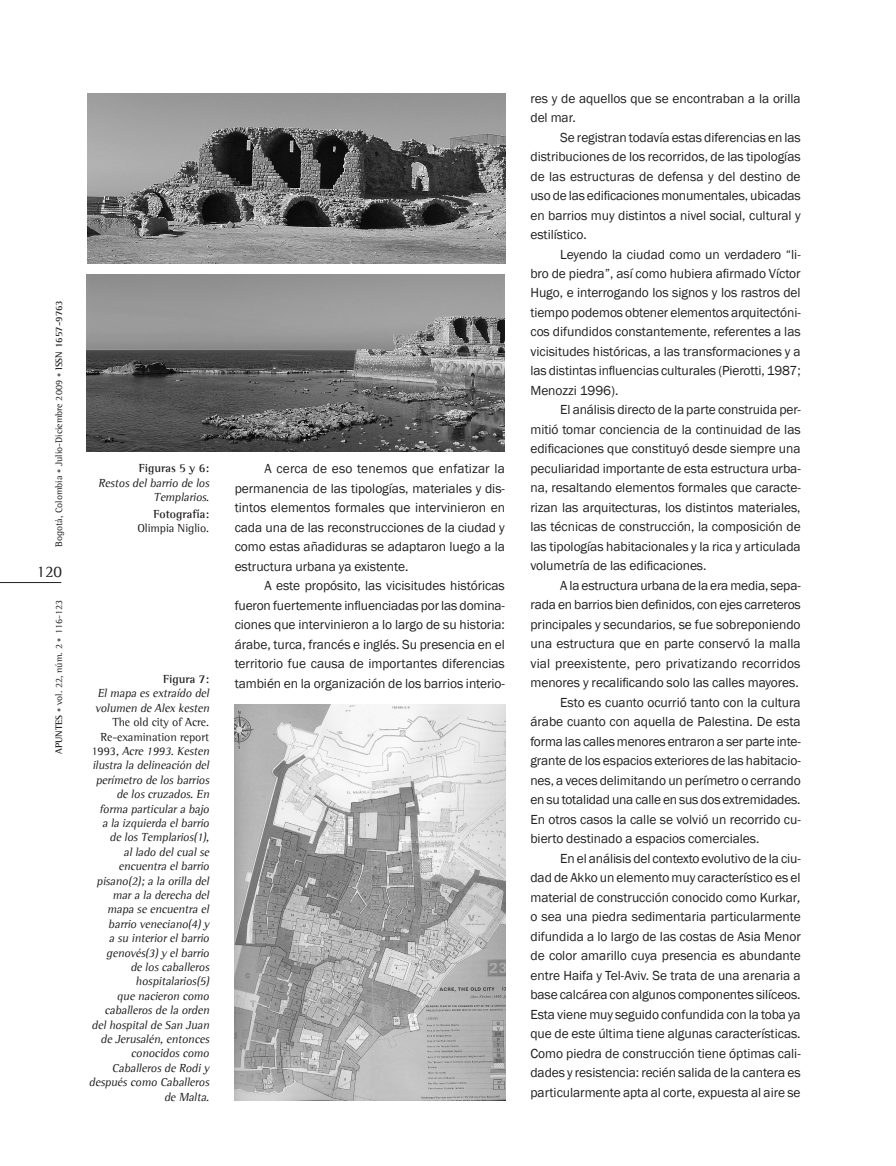
<style>
.page{position:relative;width:896px;height:1166px;background:#fff}
.page>*{position:absolute;margin:0;border:0;box-sizing:border-box;transform-origin:0 0}
.t1{font:16.5px "Agfa Rotis Semi Serif";color:#231f20}
.t2{font:13.5px/19.5px "Franklin Gothic";letter-spacing:-.005em;color:#231f20;text-align:justify}
.t3{font:italic 12px/14.4px "Agfa Rotis Semi Serif";letter-spacing:-.005em;color:#231f20;text-align:right}
.t4{font:700 12px "Agfa Rotis Semi Serif";letter-spacing:-.005em;color:#231f20}
.t5{font:12px "Agfa Rotis Semi Serif";letter-spacing:-.005em;color:#231f20}
.t6{font:9.75px "Agfa Rotis Semi Serif";color:#231f20}
.s1{font-size:8.25px;color:#636366}
.s2{font-weight:700}
.s3{font-style:normal}
.s4{font-style:italic}
</style>
<div class="page">
<hr style="left:0;top:582px;width:61px;height:1px;background:#231f20">
<img style="left:87px;top:93px;width:418px;height:170px">
<img style="left:87px;top:275px;width:418px;height:176px">
<img style="left:235px;top:705px;width:270px;height:395px">
<p class="t6" style="left:53px;top:547px;width:248px;rotate:-90deg">Bogotá, Colombia <span class="s1">•</span> Julio-Diciembre 2009 <span class="s1">•</span> <span class="s2">ISSN 1657-9763</span></p>
<p class="t1" style="left:37px;top:562px;width:27px">120</p>
<p class="t6" style="left:53px;top:754px;width:155px;rotate:-90deg"><span class="s2">APUNTES</span> <span class="s1">•</span> vol. 22, núm. 2 <span class="s1">•</span> 116-123</p>
<p class="t4" style="left:139px;top:461px;width:72px">Figuras 5 y 6:</p>
<p class="t3" style="left:98px;top:475px;width:115px">Restosdelbarrio de los<br>Templarios<span class="s3">.</span></p>
<p class="t4" style="left:153px;top:506px;width:57px">Fotografía:</p>
<p class="t5" style="left:137px;top:521px;width:73px">Olimpia Niglio.</p>
<p class="t4" style="left:163px;top:672px;width:48px">Figura 7:</p>
<p class="t3" style="left:95px;top:686px;width:118px;text-align:left">Elmapa esextraído del volumen de Alex kesten</p>
<p class="t3" style="left:89px;top:715px;width:124px"><span class="s3">The old city of Acre.<br>Re-examination report<br>1 9 9 3</span> ,Acre 1993.Kesten ilustra la delineación del perímetro de losbarrios de loscruzados.En forma particulara bajo a la izquierda elbarrio de losTemplarios(1), allado delcualse encuentra elbarrio pisano(2);a la orilla del mara la derecha del mapa se encuentra el barrio veneciano(4)y<br>a su interiorelbarrio genovés(3)y elbarrio<br>de loscaballeros hospitalarios(5)<br>que nacieron como caballerosde la orden delhospitalde San Juan de Jerusalén,entonces conocidoscomo<br>Caballerosde Rodiy despuéscomo Caballeros de Malta.</p>
<p class="t2" style="left:235px;top:459px;width:272px;text-indent:30px">A cerca de eso tenemos que enfatizar la permanencia de las tipologías, materiales y dis&shy;tintos elementos formales que intervinieron en cada una de las reconstrucciones de la ciudad y como estas añadiduras se adaptaron luego a la estructura urbana ya existente.</p>
<p class="t2" style="left:235px;top:576px;width:272px;text-indent:30px">A este propósito, las vicisitudes históricas fueron fuertemente influenciadas por las domina&shy;ciones que intervinieron a lo largo de su historia: árabe, turca, francés e inglés. Su presencia en el territorio fue causa de importantes diferencias también en la organización de los barrios interio-</p>
<p class="t2" style="left:530px;top:89px;width:272px">res y de aquellos que se encontraban a la orilla del mar.</p>
<p class="t2" style="left:530px;top:128px;width:272px;text-indent:30px">Se registran todavía estas diferencias en las distribuciones de los recorridos, de las tipologías de las estructuras de defensa y del destino de uso de las edificaciones monumentales, ubicadas en barrios muy distintos a nivel social, cultural y estilístico.</p>
<p class="t2" style="left:530px;top:245px;width:272px;text-indent:30px">Leyendo la ciudad como un verdadero “li&shy;bro de piedra”, así como hubiera afirmado Víctor Hugo, e interrogando los signos y los rastros del tiempo podemos obtener elementos arquitectóni&shy;cos difundidos constantemente, referentes a las vicisitudes históricas, a las transformaciones y a las distintas influencias culturales (Pierotti, 1987; Menozzi 1996).</p>
<p class="t2" style="left:530px;top:400px;width:272px;text-indent:30px">El análisis directo de la parte construida per&shy;mitió tomar conciencia de la continuidad de las edificaciones que constituyó desde siempre una peculiaridad importante de esta estructura urba&shy;na, resaltando elementos formales que caracte&shy;rizan las arquitecturas, los distintos materiales, las técnicas de construcción, la composición de las tipologías habitacionales y la rica y articulada volumetría de las edificaciones.</p>
<p class="t2" style="left:560px;top:576px;width:242px">A la estructura urbana de la era media, sepa-</p>
<p class="t2" style="left:530px;top:595px;width:272px">rada en barrios bien definidos, con ejes carreteros</p>
<p class="t2" style="left:530px;top:615px;width:272px">principales y secundarios, se fue sobreponiendo</p>
<p class="t2" style="left:530px;top:634px;width:272px">una estructura que en parte conservó la malla</p>
<p class="t2" style="left:530px;top:654px;width:272px">vial preexistente, pero privatizando recorridos</p>
<p class="t2" style="left:530px;top:673px;width:270px">menores y recalificando solo las calles mayores.</p>
<p class="t2" style="left:560px;top:693px;width:242px">Esto es cuanto ocurrió tanto con la cultura</p>
<p class="t2" style="left:530px;top:712px;width:272px">árabe cuanto con aquella de Palestina. De esta</p>
<p class="t2" style="left:530px;top:732px;width:272px">forma las calles menores entraron a ser parte inte-</p>
<p class="t2" style="left:530px;top:751px;width:272px">grante de los espacios exteriores de las habitacio-</p>
<p class="t2" style="left:530px;top:771px;width:272px">nes, a veces delimitando un perímetro o cerrando</p>
<p class="t2" style="left:530px;top:790px;width:272px">en su totalidad una calle en sus dos extremidades.</p>
<p class="t2" style="left:530px;top:810px;width:272px">En otros casos la calle se volvió un recorrido cu-</p>
<p class="t2" style="left:530px;top:829px;width:231px">bierto destinado a espacios comerciales.</p>
<p class="t2" style="left:560px;top:849px;width:242px">En el análisis del contexto evolutivo de la ciu-</p>
<p class="t2" style="left:530px;top:868px;width:272px">dad de Akko un elemento muy característico es el</p>
<p class="t2" style="left:530px;top:888px;width:272px">material de construcción conocido como Kurkar<span class="s4">,</span></p>
<p class="t2" style="left:530px;top:907px;width:272px">o sea una piedra sedimentaria particularmente</p>
<p class="t2" style="left:530px;top:927px;width:272px">difundida a lo largo de las costas de Asia Menor</p>
<p class="t2" style="left:530px;top:946px;width:272px">de color amarillo cuya presencia es abundante</p>
<p class="t2" style="left:530px;top:966px;width:272px">entre Haifa y Tel-Aviv. Se trata de una arenaria a</p>
<p class="t2" style="left:530px;top:985px;width:272px">base calcárea con algunos componentes silíceos.</p>
<p class="t2" style="left:530px;top:1005px;width:272px">Esta viene muy seguido confundida con la toba ya</p>
<p class="t2" style="left:530px;top:1024px;width:272px">que de este última tiene algunas características.</p>
<p class="t2" style="left:530px;top:1044px;width:272px">Como piedra de construcción tiene óptimas cali-</p>
<p class="t2" style="left:530px;top:1063px;width:272px">dades y resistencia: recién salida de la cantera es</p>
<p class="t2" style="left:530px;top:1083px;width:272px">particularmente apta al corte, expuesta al aire se</p>
</div>
